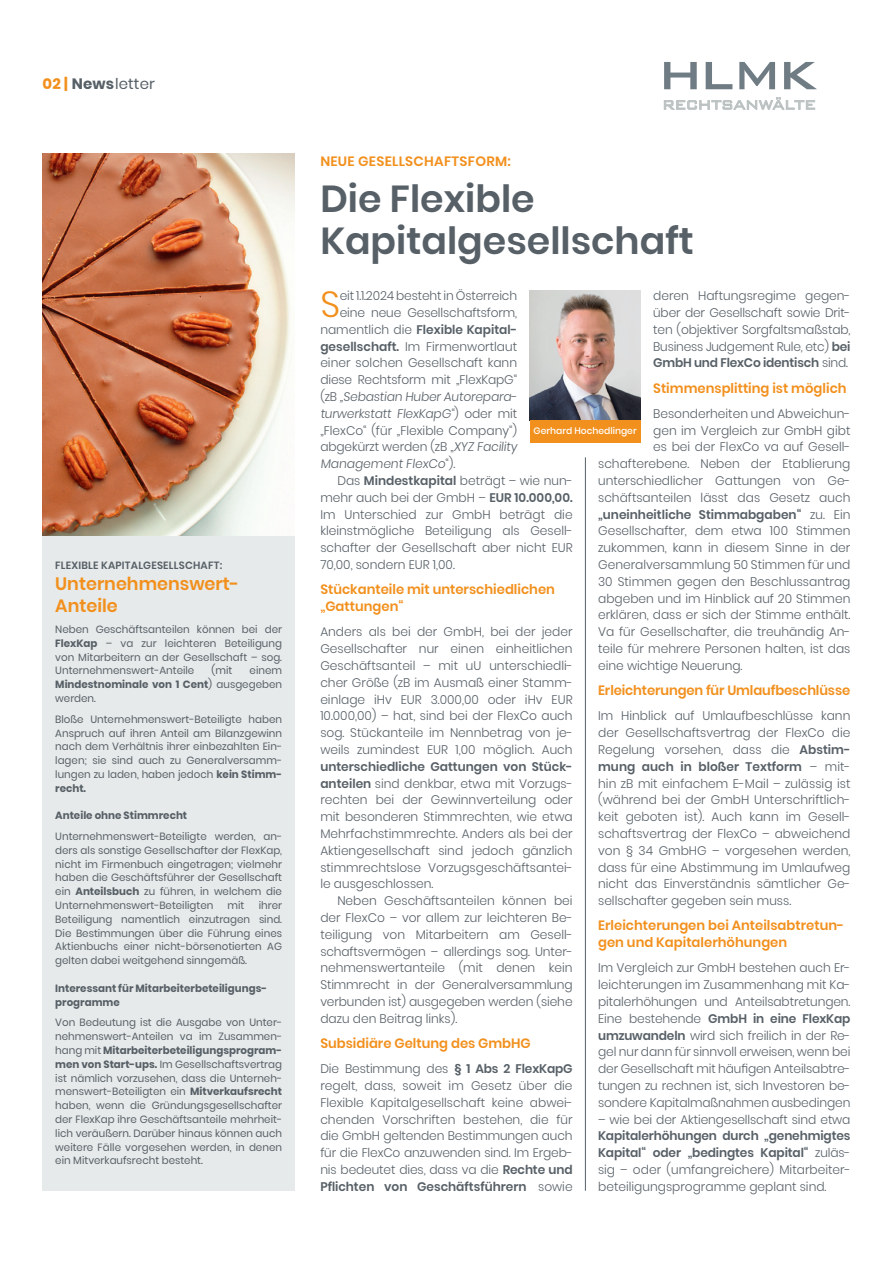
<style>
.page{position:relative;width:893px;height:1263px;background:#fff}
.page>*{position:absolute;margin:0;border:0;box-sizing:border-box;transform-origin:0 0}
.t1{font:500 52.95px "Bank Gothic BT";color:#707c84}
.t2{font:600 37.5px/42px "Poppins";color:#576067}
.t3{font:300 36.3px "Poppins";color:#f2901d}
.t4{font:600 18px/21.3px "Poppins";color:#f2901d}
.t5{font:300 16.95px "Bank Gothic BT";letter-spacing:-.03em;color:#bbc1c1}
.t6{font:15px "Poppins";letter-spacing:.01em;color:#576067}
.t7{font:600 13.5px/16.8px "Poppins";color:#f2901d}
.t8{font:600 13.5px "Poppins";letter-spacing:.02em;color:#f2901d}
.t9{font:300 12.45px/16.8px "Poppins";color:#576067;text-align:justify}
.t10{font:600 12.45px "Poppins";color:#576067}
.t11{font:10.5px/13.8px "Poppins";color:#576067;text-align:justify}
.t12{font:700 10.5px/13.8px "Poppins";color:#576067}
.t13{font:600 10.5px "Poppins";letter-spacing:.02em;color:#576067}
.t14{font:500 9.3px "Poppins";color:#fff}
.s1{font-weight:700;color:#f2901d}
.s2{font-weight:700}
.s3{font-weight:600}
.s4{font-weight:300}
</style>
<div class="page">
<div style="left:43px;top:153px;width:252px;height:1038px;background:#e7eaea"></div>
<hr style="left:585px;top:457px;width:1px;height:734px;background:#576067">
<img style="left:43px;top:153px;width:252px;height:382px">
<img style="left:530px;top:291px;width:110px;height:129px">
<div style="left:530px;top:420px;width:110px;height:22px;background:#f2901d"></div>
<p class="t6" style="left:43px;top:75px;width:114px"><span class="s1">02 |</span> <span class="s2">News</span>letter</p>
<p class="t13" style="left:55px;top:559px;width:168px">FLEXIBLE KAPITALGESELLSCHAFT:</p>
<h3 class="t4" style="left:55px;top:573px;width:185px">Unternehmenswert-<br>Anteile</h3>
<p class="t11" style="left:55px;top:622px;width:228px">Neben Geschäftsanteilen können bei der <span class="s2">FlexKap</span> – va zur leichteren Beteiligung von Mitarbeitern an der Gesellschaft – sog.<br>Unternehmenswert-Anteile</p>
<p class="t11" style="left:212px;top:664px;width:22px">(mit</p>
<p class="t11" style="left:55px;top:664px;width:228px;text-indent:194px">einem <span class="s2">Mindestnominale von 1 Cent</span>) ausgegeben werden.</p>
<p class="t11" style="left:55px;top:712px;width:228px">Bloße Unternehmenswert-Beteiligte haben Anspruch auf ihren Anteil am Bilanzgewinn nach dem Verhältnis ihrer einbezahlten Ein&shy;lagen; sie sind auch zu Generalversamm&shy;lungen zu laden, haben jedoch <span class="s2">kein Stimm&shy;recht.</span></p>
<p class="t12" style="left:55px;top:809px;width:133px">Anteile ohne Stimmrecht</p>
<p class="t11" style="left:55px;top:829px;width:228px">Unternehmenswert-Beteiligte werden, an&shy;ders als sonstige Gesellschafter der FlexKap, nicht im Firmenbuch eingetragen; vielmehr haben die Geschäftsführer der Gesellschaft ein <span class="s2">Anteilsbuch</span> zu führen, in welchem die Unternehmenswert-Beteiligten</p>
<p class="t11" style="left:55px;top:898px;width:228px;text-indent:203px">ihrer Beteiligung namentlich einzutragen sind.<br>Die Bestimmungen über die Führung eines Aktienbuchs einer nicht-börsenotierten AG gelten dabei weitgehend sinngemäß.</p>
<p class="t12" style="left:55px;top:981px;width:213px">Interessant für Mitarbeiterbeteiligungs&shy;programme</p>
<p class="t11" style="left:55px;top:1016px;width:228px">Von Bedeutung ist die Ausgabe von Unter&shy;nehmenswert-Anteilen va im Zusammen&shy;hang mit <span class="s2">Mitarbeiterbeteiligungsprogram&shy;men von Start-ups.</span> Im Gesellschaftsvertrag ist nämlich vorzusehen, dass die Unterneh&shy;menswert-Beteiligten ein <span class="s2">Mitverkaufsrecht </span>haben, wenn die Gründungsgesellschafter der FlexKap ihre Geschäftsanteile mehrheit&shy;lich veräußern. Darüber hinaus können auch weitere Fälle vorgesehen werden, in denen ein Mitverkaufsrecht besteht.</p>
<p class="t11" style="left:228px;top:898px;width:18px">mit</p>
<h1 class="t1" style="left:657px;top:47px;width:163px">HLMK</h1>
<h3 class="t5" style="left:662px;top:96px;width:155px">RECHTSANWÄLTE</h3>
<p class="t8" style="left:320px;top:153px;width:192px">NEUE GESELLSCHAFTSFORM:</p>
<h2 class="t2" style="left:320px;top:178px;width:375px">Die Flexible<br>Kapitalgesellschaft</h2>
<h3 class="t3" style="left:320px;top:283px;width:21px">S</h3>
<p class="t9" style="left:340px;top:288px;width:179px">eit 1.1.2024 besteht in Österreich</p>
<p class="t9" style="left:653px;top:288px;width:199px">deren Haftungsregime gegen&shy;über der Gesellschaft sowie Drit&shy;ten (objektiver Sorgfaltsmaßstab, Business Judgement Rule, etc) <span class="s3">bei GmbH und FlexCo identisch</span> sind.</p>
<p class="t7" style="left:653px;top:380px;width:195px">Stimmensplitting ist möglich</p>
<p class="t9" style="left:653px;top:405px;width:199px">Besonderheiten und Abweichun-</p>
<p class="t9" style="left:653px;top:422px;width:199px">gen im Vergleich zur GmbH gibt</p>
<p class="t9" style="left:653px;top:439px;width:199px">es bei der FlexCo va auf Gesell-</p>
<p class="t9" style="left:598px;top:456px;width:254px">schafterebene. Neben der Etablierung</p>
<p class="t9" style="left:598px;top:472px;width:254px">unterschiedlicher Gattungen von Ge-</p>
<p class="t9" style="left:598px;top:489px;width:254px">schäftsanteilen lässt das Gesetz auch</p>
<p class="t10" style="left:598px;top:507px;width:254px">„uneinheitliche Stimmabgaben“ <span class="s4">zu. Ein</span></p>
<p class="t9" style="left:598px;top:523px;width:254px">Gesellschafter, dem etwa 100 Stimmen</p>
<p class="t9" style="left:598px;top:540px;width:254px">zukommen, kann in diesem Sinne in der</p>
<p class="t9" style="left:598px;top:556px;width:254px">Generalversammlung 50 Stimmen für und</p>
<p class="t9" style="left:598px;top:573px;width:254px">30 Stimmen gegen den Beschlussantrag</p>
<p class="t9" style="left:598px;top:590px;width:254px">abgeben und im Hinblick auf 20 Stimmen</p>
<p class="t9" style="left:598px;top:607px;width:254px">erklären, dass er sich der Stimme enthält.</p>
<p class="t9" style="left:598px;top:623px;width:254px">Va für Gesellschafter, die treuhändig An-</p>
<p class="t9" style="left:598px;top:640px;width:254px">teile für mehrere Personen halten, ist das</p>
<p class="t9" style="left:598px;top:657px;width:146px">eine wichtige Neuerung.</p>
<p class="t7" style="left:598px;top:682px;width:254px">Erleichterungen für Umlaufbeschlüsse</p>
<p class="t9" style="left:598px;top:708px;width:254px">Im Hinblick auf Umlaufbeschlüsse kann der Gesellschaftsvertrag der FlexCo die Regelung vorsehen, dass die <span class="s3">Abstim&shy;mung auch in bloßer Textform</span> – mit&shy;hin zB mit einfachem E-Mail – zulässig ist (während bei der GmbH Unterschriftlich&shy;keit geboten ist). Auch kann im Gesell&shy;schaftsvertrag der FlexCo – abweichend von § 34 GmbHG – vorgesehen werden, dass für eine Abstimmung im Umlaufweg nicht das Einverständnis sämtlicher Ge&shy;sellschafter gegeben sein muss.</p>
<p class="t7" style="left:598px;top:917px;width:247px">Erleichterungen bei Anteilsabtretun&shy;gen und Kapitalerhöhungen</p>
<p class="t9" style="left:598px;top:960px;width:254px">Im Vergleich zur GmbH bestehen auch Er&shy;leichterungen im Zusammenhang mit Ka&shy;pitalerhöhungen und Anteilsabtretungen.<br>Eine bestehende <span class="s3">GmbH in eine FlexKap umzuwandeln</span> wird sich freilich in der Re&shy;gel nur dann für sinnvoll erweisen, wenn bei der Gesellschaft mit häufigen Anteilsabtre&shy;tungen zu rechnen ist, sich Investoren be&shy;sondere Kapitalmaßnahmen ausbedingen</p>
<p class="t9" style="left:598px;top:1111px;width:254px">– wie bei der Aktiengesellschaft sind etwa</p>
<p class="t9" style="left:598px;top:1128px;width:254px"><span class="s3">Kapitalerhöhungen durch „genehmigtes Kapital“ oder „bedingtes Kapital“</span> zuläs&shy;sig – oder (umfangreichere) Mitarbeiter&shy;beteiligungsprogramme geplant sind.</p>
<p class="t9" style="left:340px;top:304px;width:179px">eine neue Gesellschaftsform,</p>
<p class="t10" style="left:320px;top:322px;width:198px"><span class="s4">namentlich die</span> Flexible Kapital-</p>
<p class="t9" style="left:320px;top:338px;width:198px"><span class="s3">gesellschaft.</span> Im Firmenwortlaut</p>
<p class="t9" style="left:320px;top:355px;width:198px">einer solchen Gesellschaft kann</p>
<p class="t9" style="left:320px;top:372px;width:198px">diese Rechtsform mit „FlexKapG“</p>
<p class="t9" style="left:320px;top:388px;width:201px">(z B „Sebastian HuberAutorepara-</p>
<p class="t9" style="left:320px;top:405px;width:198px">turwerkstatt FlexKapG“) o d e r m i t</p>
<p class="t9" style="left:320px;top:422px;width:198px">„FlexCo“ (für „Flexible Company“)</p>
<p class="t9" style="left:320px;top:439px;width:201px">abgekürzt werden (zB „XYZ Facility</p>
<p class="t9" style="left:320px;top:456px;width:136px">ManagementFlexCo“) .</p>
<p class="t9" style="left:337px;top:472px;width:237px">Das <span class="s3">Mindestkapital</span> beträgt – wie nun-</p>
<p class="t9" style="left:320px;top:489px;width:254px">mehr auch bei der GmbH – <span class="s3">EUR 10.000,00.</span></p>
<p class="t9" style="left:320px;top:506px;width:254px">Im Unterschied zur GmbH beträgt die</p>
<p class="t9" style="left:320px;top:523px;width:254px">kleinstmögliche Beteiligung als Gesell-</p>
<p class="t9" style="left:320px;top:540px;width:254px">schafter der Gesellschaft aber nicht EUR</p>
<p class="t9" style="left:320px;top:556px;width:136px">70,00, sondern EUR 1,00.</p>
<p class="t7" style="left:320px;top:581px;width:236px">Stückanteile mit unterschiedlichen „Gattungen“</p>
<p class="t9" style="left:320px;top:624px;width:254px">Anders als bei der GmbH, bei der jeder Gesellschafter nur einen einheitlichen Geschäftsanteil – mit uU unterschiedli&shy;cher Größe (zB im Ausmaß einer Stamm&shy;einlage iHv EUR 3.000,00 oder iHv EUR 10.000,00) – hat, sind bei der FlexCo auch sog. Stückanteile im Nennbetrag von je&shy;weils zumindest EUR 1,00 möglich. Auch</p>
<p class="t9" style="left:320px;top:758px;width:254px"><span class="s3">unterschiedliche Gattungen von Stück&shy;anteilen</span> sind denkbar, etwa mit Vorzugs&shy;rechten bei der Gewinnverteilung oder mit besonderen Stimmrechten, wie etwa Mehrfachstimmrechte. Anders als bei der Aktiengesellschaft sind jedoch gänzlich stimmrechtslose Vorzugsgeschäftsantei&shy;le ausgeschlossen.</p>
<p class="t9" style="left:320px;top:892px;width:254px;text-indent:17px">Neben Geschäftsanteilen können bei der FlexCo – vor allem zur leichteren Be&shy;teiligung von Mitarbeitern am Gesell&shy;schaftsvermögen – allerdings sog. Unter&shy;nehmenswertanteile (mit denen kein Stimmrecht in der Generalversammlung verbunden ist) ausgegeben werden (siehe dazu den Beitrag links).</p>
<p class="t7" style="left:320px;top:1035px;width:212px">Subsidiäre Geltung des GmbHG</p>
<p class="t9" style="left:320px;top:1060px;width:254px">Die Bestimmung des <span class="s3">§ 1 Abs 2 FlexKapG </span>regelt, dass, soweit im Gesetz über die Flexible Kapitalgesellschaft keine abwei&shy;chenden Vorschriften bestehen, die für die GmbH geltenden Bestimmungen auch für die FlexCo anzuwenden sind. Im Ergeb&shy;nis bedeutet dies, dass va die <span class="s3">Rechte und Pflichten von Geschäftsführern</span> sowie</p>
<p class="t14" style="left:534px;top:425px;width:105px">Gerhard Hochedlinger</p>
</div>
